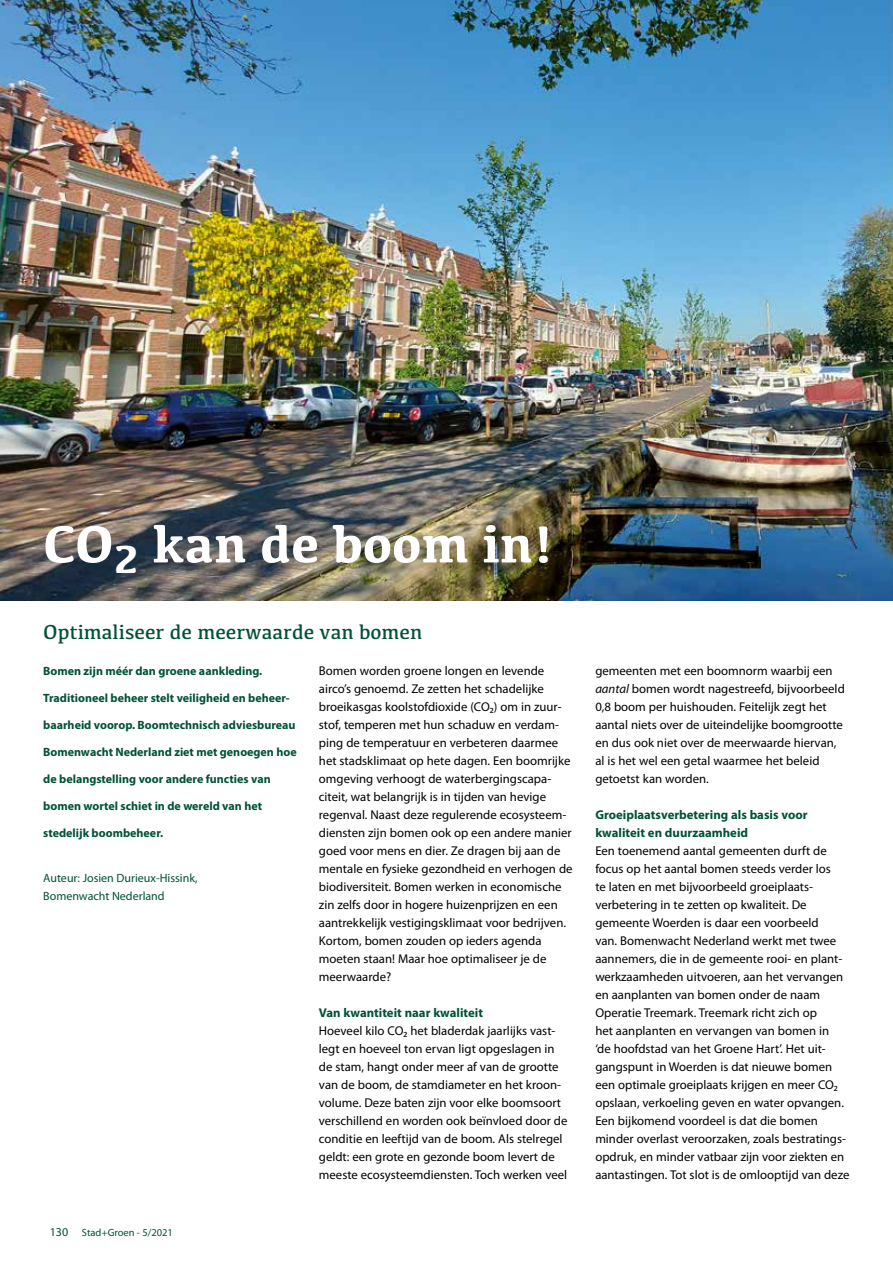
<style>
.page{position:relative;width:893px;height:1263px;background:#fff}
.page>*{position:absolute;margin:0;border:0;box-sizing:border-box;transform-origin:0 0}
.t1{font:700 54px "Kefa";color:#fff}
.t2{font:21px "Kefa";color:#005139}
.t3{font:12.75px/18px "Myriad Pro";color:#000}
.t4{font:700 12.75px/18px "Myriad Pro";color:#005139}
.t5{font:700 12px "Myriad Pro";color:#005139}
.t6{font:12px/18px "Myriad Pro";color:#005139}
.t7{font:10.5px "Myriad Pro";color:#005139}
.s1{font-size:12px}
.s2{font-style:italic}
</style>
<div class="page">
<img style="left:0;top:0;width:893px;height:600px">
<h1 class="t1" style="left:43px;top:508px;width:511px">CO<sub>2</sub> kan de boom in!</h1>
<h2 class="t2" style="left:43px;top:619px;width:381px">Optimaliseer de meerwaarde van bomen</h2>
<p class="t5" style="left:43px;top:663px;width:221px">Bomen zijn méér dan groene aankleding.</p>
<p class="t5" style="left:43px;top:690px;width:248px">Traditioneel beheer stelt veiligheid en beheer-</p>
<p class="t5" style="left:43px;top:717px;width:254px">baarheid voorop. Boomtechnisch adviesbureau</p>
<p class="t5" style="left:43px;top:744px;width:255px">Bomenwacht Nederland ziet met genoegen hoe</p>
<p class="t5" style="left:43px;top:771px;width:229px">de belangstelling voor andere functies van</p>
<p class="t5" style="left:43px;top:798px;width:220px">bomen wortel schiet in de wereld van het</p>
<p class="t5" style="left:43px;top:825px;width:121px">stedelijk boombeheer.</p>
<p class="t6" style="left:43px;top:869px;width:156px">Auteur: Josien Durieux-Hissink,<br>Bomenwacht Nederland</p>
<p class="t3" style="left:319px;top:662px;width:255px">Bomen worden groene longen en levende airco’s genoemd. Ze zetten het schadelijke broeikasgas koolstofdioxide (CO₂) om in zuur&shy;stof, temperen met hun schaduw en verdam&shy;ping de temperatuur en verbeteren daarmee het stadsklimaat op hete dagen. Een boomrijke omgeving verhoogt de waterbergingscapa&shy;citeit, wat belangrijk is in tijden van hevige regenval. Naast deze regulerende ecosysteem&shy;diensten zijn bomen ook op een andere manier goed voor mens en dier. Ze dragen bij aan de mentale en fysieke gezondheid en verhogen de biodiversiteit. Bomen werken in economische zin zelfs door in hogere huizenprijzen en een aantrekkelijk vestigingsklimaat voor bedrijven.<br>Kortom, bomen zouden op ieders agenda moeten staan! Maar hoe optimaliseer je de meerwaarde?</p>
<p class="t4" style="left:319px;top:1003px;width:166px">Van kwantiteit naar kwaliteit</p>
<p class="t3" style="left:319px;top:1022px;width:250px">Hoeveel kilo CO₂ het bladerdak jaarlijks vast&shy;legt en hoeveel ton ervan ligt opgeslagen in de stam, hangt onder meer af van de grootte van de boom, de stamdiameter en het kroon&shy;volume. Deze baten zijn voor elke boomsoort verschillend en worden ook beïnvloed door de conditie en leeftijd van de boom. Als stelregel geldt: een grote en gezonde boom levert de meeste ecosysteemdiensten. Toch werken veel</p>
<p class="t7" style="left:50px;top:1226px;width:125px"><span class="s1">130</span> Stad+Groen - 5/2021</p>
<p class="t3" style="left:595px;top:662px;width:251px">gemeenten met een boomnorm waarbij een <span class="s2">aantal</span> bomen wordt nagestreefd, bijvoorbeeld 0,8 boom per huishouden. Feitelijk zegt het aantal niets over de uiteindelijke boomgrootte en dus ook niet over de meerwaarde hiervan, al is het wel een getal waarmee het beleid getoetst kan worden.</p>
<p class="t4" style="left:595px;top:805px;width:214px">Groeiplaatsverbetering als basis voor kwaliteit en duurzaamheid</p>
<p class="t3" style="left:595px;top:842px;width:256px">Een toenemend aantal gemeenten durft de focus op het aantal bomen steeds verder los<br>te laten en met bijvoorbeeld groeiplaats&shy;verbetering in te zetten op kwaliteit. De gemeente Woerden is daar een voorbeeld<br>van. Bomenwacht Nederland werkt met twee aannemers, die in de gemeente rooi- en plant&shy;werkzaamheden uitvoeren, aan het vervangen en aanplanten van bomen onder de naam Operatie Treemark. Treemark richt zich op<br>het aanplanten en vervangen van bomen in<br>‘de hoofdstad van het Groene Hart’. Het uit&shy;gangspunt in Woerden is dat nieuwe bomen een optimale groeiplaats krijgen en meer CO₂ opslaan, verkoeling geven en water opvangen.<br>Een bijkomend voordeel is dat die bomen minder overlast veroorzaken, zoals bestratings&shy;opdruk, en minder vatbaar zijn voor ziekten en aantastingen. Tot slot is de omlooptijd van deze</p>
</div>
